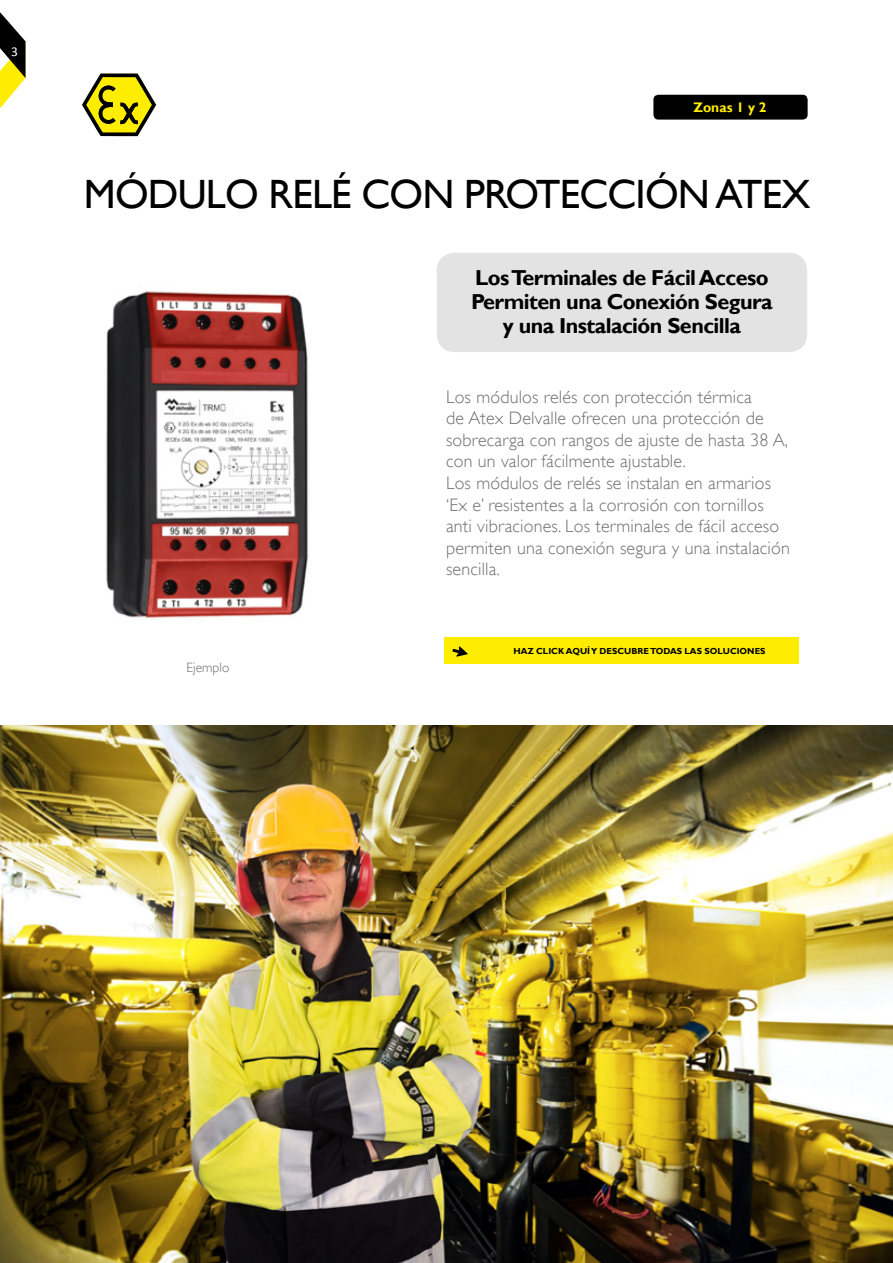
<style>
.page{position:relative;width:893px;height:1263px;background:#fff}
.page>*{position:absolute;margin:0;border:0;box-sizing:border-box;transform-origin:0 0}
.t1{font:40.95px "Gill Sans";letter-spacing:-.02em;color:#000}
.t2{font:700 21.6px/24px "Gill Sans";letter-spacing:-.025em;color:#000;text-align:center}
.t3{font:300 18px/21.6px "Gill Sans";letter-spacing:.01em;color:#706f6f}
.t4{font:700 13.8px "Gill Sans";color:#ffed00}
.t5{font:300 13.5px "Gill Sans";color:#706f6f}
.t6{font:13.5px "Calibri";color:#fff}
.t7{font:700 8.7px "Gill Sans";color:#000}
</style>
<div class="page">
<svg style="left:0;top:12px;width:26px;height:97px"></svg>
<svg style="left:82px;top:73px;width:74px;height:63px"></svg>
<div style="left:437px;top:253px;width:370px;height:99px;background:#e3e3e3;border-radius:18px"></div>
<div style="left:445px;top:638px;width:354px;height:26px;background:#ffed00"></div>
<svg style="left:452px;top:646px;width:16px;height:11px"></svg>
<img style="left:106px;top:291px;width:203px;height:328px">
<img style="left:0;top:725px;width:893px;height:538px">
<div style="left:653px;top:95px;width:155px;height:25px;background:#000;border-radius:5px"></div>
<p class="t6" style="left:11px;top:43px;width:8px">3</p>
<p class="t4" style="left:693px;top:99px;width:75px">Zonas 1 y 2</p>
<h1 class="t1" style="left:84px;top:170px;width:728px">MÓDULO RELÉ CON PROTECCIÓN ATEX</h1>
<p class="t2" style="left:471px;top:266px;width:303px">Los Terminales de Fácil Acceso<br>Permiten una Conexión Segura y una Instalación Sencilla</p>
<p class="t3" style="left:446px;top:386px;width:345px">Los módulos relés con protección térmica<br>de Atex Delvalle ofrecen una protección de sobrecarga con rangos de ajuste de hasta 38 A, con un valor fácilmente ajustable.<br>Los módulos de relés se instalan en armarios ‘Ex e’ resistentes a la corrosión con tornillos anti vibraciones. Los terminales de fácil acceso permiten una conexión segura y una instalación sencilla.</p>
<p class="t5" style="left:187px;top:659px;width:44px">Ejemplo</p>
<p class="t7" style="left:514px;top:646px;width:253px">HAZ CLICK AQUÍ Y DESCUBRE TODAS LAS SOLUCIONES</p>
</div>
